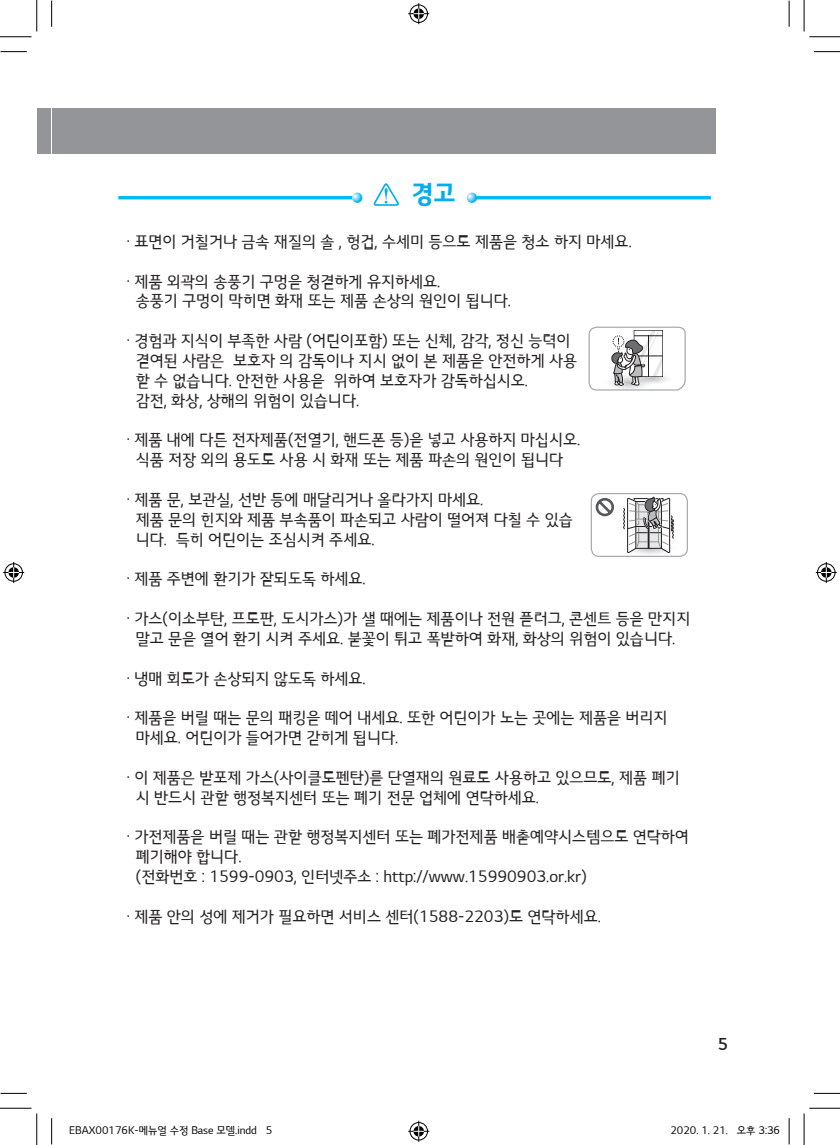
<style>
.page{position:relative;width:840px;height:1145px;background:#fff}
.page>*{position:absolute;margin:0;border:0;box-sizing:border-box;transform-origin:0 0}
.t1{font:24.5px "LG Sm Kr B";color:#00aeef}
.t2{font:16.45px "LG Sm Kr SB";color:#231f20}
.t3{font:15.75px/19.8px "LG Sm Kr R";color:#231f20}
.t4{font:10.5px "LG Sm Kr R";color:#000}
</style>
<div class="page">
<div style="left:37px;top:109px;width:15px;height:45px;background:#939598"></div>
<div style="left:52px;top:109px;width:663px;height:45px;background:#939598"></div>
<svg style="left:1px;top:51px;width:26px;height:1px"></svg>
<svg style="left:814px;top:51px;width:26px;height:1px"></svg>
<svg style="left:1px;top:1093px;width:26px;height:1px"></svg>
<svg style="left:814px;top:1093px;width:26px;height:1px"></svg>
<svg style="left:51px;top:1px;width:1px;height:26px"></svg>
<svg style="left:51px;top:1118px;width:1px;height:26px"></svg>
<svg style="left:789px;top:1px;width:1px;height:26px"></svg>
<hr style="left:0;top:36px;width:32px;height:1px;background:#000">
<hr style="left:809px;top:36px;width:31px;height:1px;background:#000">
<hr style="left:0;top:1108px;width:32px;height:1px;background:#000">
<hr style="left:809px;top:1108px;width:31px;height:1px;background:#000">
<hr style="left:36px;top:0;width:1px;height:31px;background:#000">
<hr style="left:36px;top:1113px;width:1px;height:32px;background:#000">
<hr style="left:804px;top:0;width:1px;height:31px;background:#000">
<hr style="left:804px;top:1113px;width:1px;height:32px;background:#000">
<svg style="left:408px;top:3px;width:21px;height:21px"></svg>
<svg style="left:408px;top:1121px;width:21px;height:21px"></svg>
<svg style="left:3px;top:562px;width:21px;height:21px"></svg>
<svg style="left:816px;top:562px;width:21px;height:21px"></svg>
<svg style="left:788px;top:1118px;width:2px;height:26px"></svg>
<hr style="left:118px;top:196px;width:593px;height:3px;background:#00baf1">
<div style="left:352px;top:193px;width:125px;height:10px;background:#fff;border-radius:5px"></div>
<svg style="left:467px;top:193px;width:10px;height:10px"></svg>
<svg style="left:352px;top:193px;width:10px;height:10px"></svg>
<svg style="left:373px;top:183px;width:26px;height:23px"></svg>
<svg style="left:588px;top:326px;width:98px;height:65px"></svg>
<svg style="left:623px;top:496px;width:51px;height:58px"></svg>
<div style="left:591px;top:493px;width:97px;height:64px;border:1px solid #a8a9ad;border-radius:8px"></div>
<svg style="left:595px;top:498px;width:19px;height:19px"></svg>
<h1 class="t1" style="left:411px;top:181px;width:46px">경고</h1>
<p class="t3" style="left:127px;top:232px;width:506px">· 표면이 거칠거나 금속 재질의 솔 , 헝겁, 수세미 등으로 제품을 청소 하지 마세요.</p>
<p class="t3" style="left:136px;top:272px;width:377px;text-indent:-9px">· 제품 외곽의 송풍기 구멍을 청결하게 유지하세요.<br>송풍기 구멍이 막히면 화재 또는 제품 손상의 원인이 됩니다.</p>
<p class="t3" style="left:136px;top:331px;width:443px;text-indent:-9px">· 경험과 지식이 부족한 사람 (어린이포함) 또는 신체, 감각, 정신 능력이 결여된 사람은 보호자 의 감독이나 지시 없이 본 제품을 안전하게 사용 할 수 없습니다. 안전한 사용을 위하여 보호자가 감독하십시오.<br>감전, 화상, 상해의 위험이 있습니다.</p>
<p class="t3" style="left:127px;top:431px;width:455px;text-align:center">· 제품 내에 다른 전자제품(전열기, 핸드폰 등)을 넣고 사용하지 마십시오. 식품 저장 외의 용도로 사용 시 화재 또는 제품 파손의 원인이 됩니다</p>
<p class="t3" style="left:136px;top:490px;width:439px;text-indent:-9px">· 제품 문, 보관실, 선반 등에 매달리거나 올라가지 마세요.<br>제품 문의 힌지와 제품 부속품이 파손되고 사람이 떨어져 다칠 수 있습 니다. 특히 어린이는 조심시켜 주세요.</p>
<p class="t3" style="left:127px;top:570px;width:240px">· 제품 주변에 환기가 잘되도록 하세요.</p>
<p class="t3" style="left:127px;top:609px;width:565px;text-align:center">· 가스(이소부탄, 프로판, 도시가스)가 샐 때에는 제품이나 전원 플러그, 콘센트 등을 만지지 말고 문을 열어 환기 시켜 주세요. 불꽃이 튀고 폭발하여 화재, 화상의 위험이 있습니다.</p>
<p class="t3" style="left:127px;top:669px;width:240px">· 냉매 회로가 손상되지 않도록 하세요.</p>
<p class="t3" style="left:136px;top:708px;width:533px;text-indent:-9px">· 제품을 버릴 때는 문의 패킹을 떼어 내세요. 또한 어린이가 노는 곳에는 제품을 버리지 마세요. 어린이가 들어가면 갇히게 됩니다.</p>
<p class="t3" style="left:136px;top:768px;width:545px;text-indent:-9px">· 이 제품은 발포제 가스(사이클로펜탄)를 단열재의 원료로 사용하고 있으므로, 제품 폐기 시 반드시 관할 행정복지센터 또는 폐기 전문 업체에 연락하세요.</p>
<p class="t3" style="left:136px;top:828px;width:555px;text-indent:-9px">· 가전제품을 버릴 때는 관할 행정복지센터 또는 폐가전제품 배출예약시스템으로 연락하여 폐기해야 합니다.<br>(전화번호 : 1599-0903, 인터넷주소 : http://www.15990903.or.kr)</p>
<p class="t3" style="left:127px;top:907px;width:475px">· 제품 안의 성에 제거가 필요하면 서비스 센터(1588-2203)로 연락하세요.</p>
<p class="t2" style="left:718px;top:1036px;width:12px">5</p>
<p class="t4" style="left:69px;top:1125px;width:205px">EBAX00176K-메뉴얼 수정 Base 모델.indd 5</p>
<p class="t4" style="left:670px;top:1125px;width:111px">2020. 1. 21. 오후 3:36</p>
</div>
